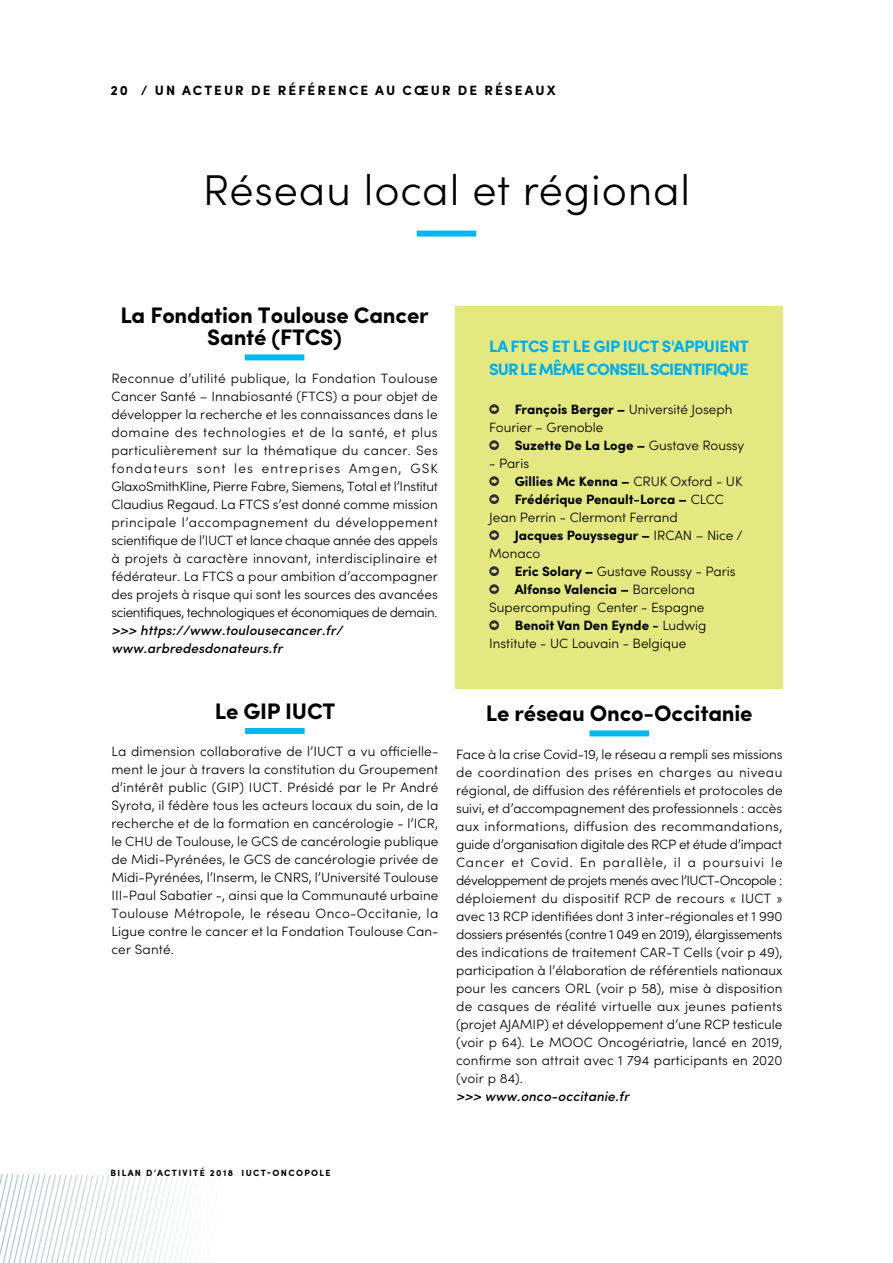
<style>
.page{position:relative;width:893px;height:1263px;background:#fff}
.page>*{position:absolute;margin:0;border:0;box-sizing:border-box;transform-origin:0 0}
.t1{font:300 43.05px "Sofia Pro";letter-spacing:.02em;color:#000}
.t2{font:700 22.5px/22.5px "Sofia Pro";letter-spacing:-.01em;color:#000;text-align:center}
.t3{font:700 16.5px/22.5px "Sofia Pro";letter-spacing:-.06em;color:#00aeef}
.t4{font:300 13.5px/18px "Sofia Pro";color:#000;text-align:justify}
.t5{font:700 13.5px "Sofia Pro";color:#000}
.t6{font:italic 500 13.5px/18px "Sofia Pro";letter-spacing:.01em;color:#000}
.t7{font:700 13.5px "Sofia Pro";letter-spacing:.15em;color:#000}
.t8{font:700 9px "Sofia Pro";letter-spacing:.15em;color:#000}
.s1{font-weight:700}
.s2{font-weight:300}
</style>
<div class="page">
<svg style="left:0;top:1174px;width:204px;height:89px"></svg>
<div style="left:245px;top:354px;width:59px;height:6px;background:#00b9f1"></div>
<div style="left:589px;top:730px;width:60px;height:6px;background:#00b9f1"></div>
<div style="left:417px;top:231px;width:59px;height:6px;background:#00b9f1"></div>
<div style="left:455px;top:306px;width:328px;height:383px;background:#e3e881"></div>
<svg style="left:489px;top:404px;width:10px;height:10px"></svg>
<svg style="left:489px;top:440px;width:10px;height:10px"></svg>
<svg style="left:489px;top:476px;width:10px;height:10px"></svg>
<svg style="left:489px;top:494px;width:10px;height:10px"></svg>
<svg style="left:489px;top:530px;width:10px;height:10px"></svg>
<svg style="left:489px;top:566px;width:10px;height:10px"></svg>
<svg style="left:489px;top:584px;width:10px;height:10px"></svg>
<svg style="left:489px;top:620px;width:10px;height:10px"></svg>
<div style="left:245px;top:728px;width:60px;height:6px;background:#00b9f1"></div>
<p class="t7" style="left:111px;top:80px;width:446px">20 / UN ACTEUR DE RÉFÉRENCE AU CŒUR DE RÉSEAUX</p>
<h1 class="t1" style="left:203px;top:159px;width:489px">Réseau local et régional</h1>
<h2 class="t2" style="left:120px;top:302px;width:310px">La Fondation Toulouse Cancer<br>Santé (FTCS)</h2>
<p class="t4" style="left:111px;top:368px;width:328px">Reconnue d’utilité publique, la Fondation Toulouse Cancer Santé – Innabiosanté (FTCS) a pour objet de développer la recherche et les connaissances dans le domaine des technologies et de la santé, et plus particulièrement sur la thématique du cancer. Ses fondateurs sont les entreprises Amgen, GSK GlaxoSmithKline, Pierre Fabre, Siemens, Total et l’Institut Claudius Regaud. La FTCS s’est donné comme mission principale l’accompagnement du développement scientifique de l’IUCT et lance chaque année des appels à projets à caractère innovant, interdisciplinaire et fédérateur. La FTCS a pour ambition d’accompagner des projets à risque qui sont les sources des avancées scientifiques, technologiques et économiques de demain.</p>
<p class="t6" style="left:111px;top:620px;width:233px">&gt;&gt;&gt; https://www.toulousecancer.fr/ www.arbredesdonateurs.fr</p>
<p class="t3" style="left:489px;top:334px;width:261px">LA FTCS ET LE GIP IUCT S'APPUIENT<br>SUR LE MÊME CONSEIL SCIENTIFIQUE</p>
<p class="t4" style="left:489px;top:400px;width:245px;text-indent:26px"><span class="s1">François Berger –</span> Université Joseph<br>Fourier – Grenoble</p>
<p class="t5" style="left:515px;top:435px;width:231px">Suzette De La Loge – <span class="s2">Gustave Roussy</span></p>
<p class="t4" style="left:489px;top:454px;width:41px">- Paris</p>
<p class="t5" style="left:515px;top:471px;width:229px">Gillies Mc Kenna – <span class="s2">CRUK Oxford - UK</span></p>
<p class="t5" style="left:515px;top:489px;width:211px">Frédérique Penault-Lorca – <span class="s2">CLCC</span></p>
<p class="t4" style="left:489px;top:508px;width:190px">Jean Perrin - Clermont Ferrand</p>
<p class="t5" style="left:515px;top:525px;width:230px">Jacques Pouyssegur – <span class="s2">IRCAN – Nice /</span></p>
<p class="t4" style="left:489px;top:544px;width:53px">Monaco</p>
<p class="t4" style="left:515px;top:562px;width:222px"><span class="s1">Eric Solary –</span> Gustave Roussy - Paris</p>
<p class="t5" style="left:515px;top:579px;width:182px">Alfonso Valencia – <span class="s2">Barcelona</span></p>
<p class="t4" style="left:489px;top:598px;width:217px">Supercomputing Center - Espagne</p>
<p class="t5" style="left:515px;top:615px;width:193px">Benoit Van Den Eynde - <span class="s2">Ludwig</span></p>
<p class="t4" style="left:489px;top:634px;width:199px">Institute - UC Louvain - Belgique</p>
<h2 class="t2" style="left:215px;top:698px;width:122px">Le GIP IUCT</h2>
<p class="t4" style="left:111px;top:742px;width:329px">La dimension collaborative de l’IUCT a vu officielle&shy;ment le jour à travers la constitution du Groupement d’intérêt public (GIP) IUCT. Présidé par le Pr André Syrota, il fédère tous les acteurs locaux du soin, de la recherche et de la formation en cancérologie - l’ICR, le CHU de Toulouse, le GCS de cancérologie publique de Midi-Pyrénées, le GCS de cancérologie privée de Midi-Pyrénées, l’Inserm, le CNRS, l’Université Toulouse III-Paul Sabatier -, ainsi que la Communauté urbaine Toulouse Métropole, le réseau Onco-Occitanie, la Ligue contre le cancer et la Fondation Toulouse Can&shy;cer Santé.</p>
<h2 class="t2" style="left:486px;top:701px;width:268px">Le réseau Onco-Occitanie</h2>
<p class="t4" style="left:456px;top:744px;width:328px">Face à la crise Covid-19, le réseau a rempli ses missions de coordination des prises en charges au niveau régional, de diffusion des référentiels et protocoles de suivi, et d’accompagnement des professionnels : accès aux informations, diffusion des recommandations, guide d’organisation digitale des RCP et étude d’impact Cancer et Covid. En parallèle, il a poursuivi le développement de projets menés avec l’IUCT-Oncopole : déploiement du dispositif RCP de recours « IUCT » avec 13 RCP identifiées dont 3 inter-régionales et 1 990 dossiers présentés (contre 1 049 en 2019), élargissements des indications de traitement CAR-T Cells (voir p 49), participation à l’élaboration de référentiels nationaux pour les cancers ORL (voir p 58), mise à disposition de casques de réalité virtuelle aux jeunes patients (projet AJAMIP) et développement d’une RCP testicule (voir p 64). Le MOOC Oncogériatrie, lancé en 2019, confirme son attrait avec 1 794 participants en 2020 (voir p 84).</p>
<p class="t6" style="left:456px;top:1086px;width:175px">&gt;&gt;&gt; www.onco-occitanie.fr</p>
<p class="t8" style="left:111px;top:1166px;width:222px">BILAN D’ACTIVITÉ 2018 IUCT-ONCOPOLE</p>
</div>
